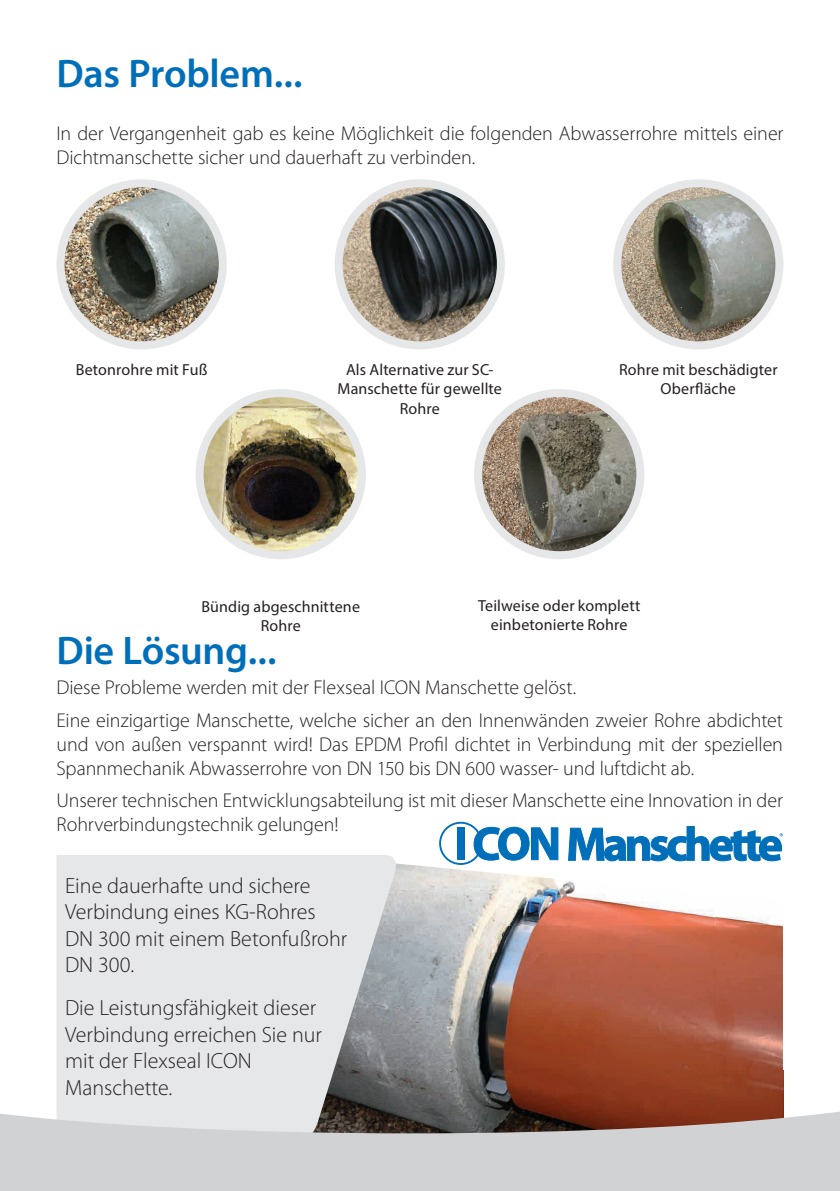
<style>
.page{position:relative;width:840px;height:1191px;background:#fff}
.page>*{position:absolute;margin:0;border:0;box-sizing:border-box;transform-origin:0 0}
.t1{font:600 40px "Myriad Pro";letter-spacing:-.01em;color:#006fba}
.t2{font:300 22px/26.4px "Myriad Pro";color:#231f20}
.t3{font:300 20px/24px "Myriad Pro";letter-spacing:-.005em;color:#231f20}
.t4{font:16px/19.2px "Myriad Pro";letter-spacing:.01em;color:#231f20;text-align:center}
</style>
<div class="page">
<img style="left:400px;top:855px;width:112px;height:256px">
<img style="left:512px;top:875px;width:203px;height:236px">
<img style="left:715px;top:916px;width:67px;height:195px">
<img style="left:617px;top:183px;width:162px;height:162px;border-radius:79px">
<div style="left:613px;top:179px;width:170px;height:170px;border:8px solid #e6e7e9;border-radius:50%"></div>
<img style="left:60px;top:183px;width:163px;height:162px;border-radius:81px">
<div style="left:56px;top:179px;width:171px;height:170px;border:8px solid #e6e7e9;border-radius:50%"></div>
<img style="left:343px;top:183px;width:157px;height:161px">
<div style="left:334px;top:179px;width:170px;height:170px;border:8px solid #e6e7e9;border-radius:50%"></div>
<img style="left:483px;top:398px;width:157px;height:154px">
<div style="left:474px;top:389px;width:170px;height:170px;border:8px solid #e6e7e9;border-radius:50%"></div>
<img style="left:199px;top:393px;width:162px;height:162px;border-radius:81px">
<div style="left:195px;top:389px;width:170px;height:170px;border:8px solid #e6e7e9;border-radius:50%"></div>
<svg style="left:56px;top:855px;width:344px;height:256px;background:#dadbdd"></svg>
<div style="left:439px;top:821px;width:43px;height:44px;border:2px solid #006fba;border-radius:50%"></div>
<div style="left:456px;top:827px;width:8px;height:32px;background:#006fba"></div>
<svg style="left:473px;top:826px;width:85px;height:35px"></svg>
<svg style="left:568px;top:826px;width:214px;height:35px"></svg>
<svg style="left:0;top:1111px;width:839px;height:80px;background:#c2bfbf"></svg>
<h1 class="t1" style="left:56px;top:48px;width:247px">Das Problem...</h1>
<p class="t3" style="left:56px;top:121px;width:728px">In der Vergangenheit gab es keine Möglichkeit die folgenden Abwasserrohre mittels einer<br>Dichtmanschette sicher und dauerhaft zu verbinden.</p>
<p class="t4" style="left:76px;top:360px;width:133px">Betonrohre mit Fuß</p>
<p class="t4" style="left:337px;top:360px;width:166px">Als Alternative zur SC-<br>Manschette für gewellte<br>Rohre</p>
<p class="t4" style="left:618px;top:360px;width:160px">Rohre mit beschädigter<br>Oberfläche</p>
<p class="t4" style="left:201px;top:597px;width:160px">Bündig abgeschnittene<br>Rohre</p>
<p class="t4" style="left:478px;top:595px;width:164px">Teilweise oder komplett einbetonierte Rohre</p>
<h1 class="t1" style="left:56px;top:625px;width:221px">Die Lösung...</h1>
<p class="t3" style="left:56px;top:671px;width:727px;line-height:32.4px">Diese Probleme werden mit der Flexseal ICON Manschette gelöst.<br>Eine einzigartige Manschette, welche sicher an den Innenwänden zweier Rohre abdichtet</p>
<p class="t3" style="left:56px;top:732px;width:727px">und von außen verspannt wird! Das EPDM Profil dichtet in Verbindung mit der speziellen<br>Spannmechanik Abwasserrohre von DN 150 bis DN 600 wasser- und luftdicht ab.</p>
<p class="t3" style="left:56px;top:788px;width:727px">Unserer technischen Entwicklungsabteilung ist mit dieser Manschette eine Innovation in der<br>Rohrverbindungstechnik gelungen!</p>
<p class="t2" style="left:65px;top:872px;width:283px">Eine dauerhafte und sichere<br>Verbindung eines KG-Rohres<br>DN 300 mit einem Betonfußrohr<br>DN 300.</p>
<p class="t2" style="left:65px;top:994px;width:258px">Die Leistungsfähigkeit dieser<br>Verbindung erreichen Sie nur mit der Flexseal ICON<br>Manschette.</p>
</div>
